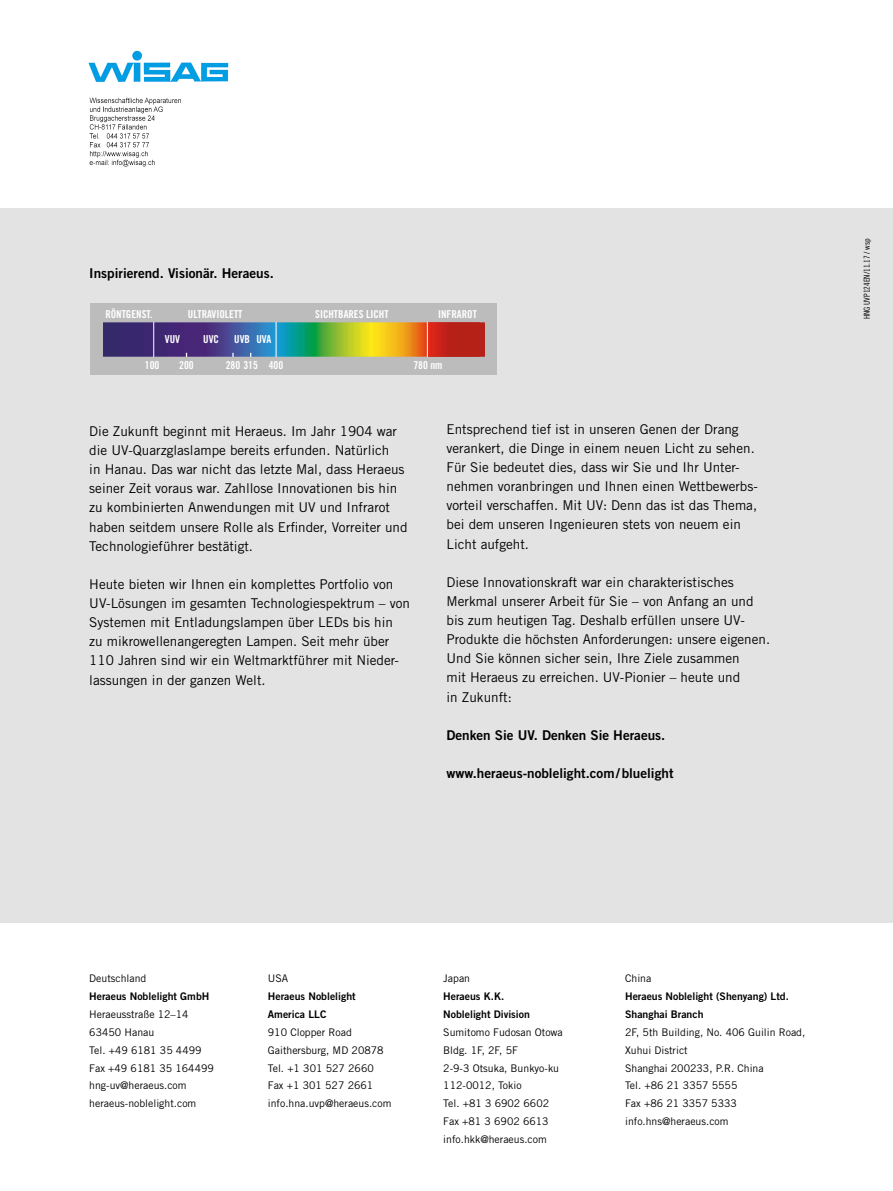
<style>
.page{position:relative;width:893px;height:1191px;background:#fff}
.page>*{position:absolute;margin:0;border:0;box-sizing:border-box;transform-origin:0 0}
.t1{font:13.5px/19.2px "Trade Gothic LT";color:#000}
.t2{font:13.5px "Trade Gothic LT Bold Two";color:#000}
.t3{font:10.95px "Trade Gothic LT Bold Cond Twenty";color:#fff}
.t4{font:10.5px/17.9px "Trade Gothic LT";color:#000}
.t5{font:10.5px/17.9px "Trade Gothic LT Bold Two";color:#000}
.t6{font:8.25px "Trade Gothic LT Cond Eighteen";color:#000}
</style>
<div class="page">
<div style="left:0;top:208px;width:893px;height:715px;background:#e3e3e3"></div>
<div style="left:91px;top:303px;width:406px;height:72px;background:#bcbcbc"></div>
<svg style="left:480px;top:322px;width:4px;height:35px"></svg>
<img style="left:103px;top:322px;width:377px;height:35px">
<hr style="left:153px;top:322px;width:1px;height:35px;background:#fff">
<hr style="left:276px;top:322px;width:1px;height:35px;background:#fff">
<hr style="left:427px;top:322px;width:1px;height:35px;background:#fff">
<hr style="left:892px;top:208px;width:1px;height:715px;background:#fff">
<img style="left:88px;top:50px;width:141px;height:117px">
<p class="t2" style="left:89px;top:265px;width:186px">Inspirierend. Visionär. Heraeus.</p>
<p class="t3" style="left:105px;top:308px;width:49px">RÖNTGENST.</p>
<p class="t3" style="left:188px;top:307px;width:56px">ULTRAVIOLETT</p>
<p class="t3" style="left:315px;top:307px;width:75px">SICHTBARES LICHT</p>
<p class="t3" style="left:438px;top:307px;width:40px">INFRAROT</p>
<p class="t3" style="left:234px;top:333px;width:17px">UVB</p>
<p class="t3" style="left:203px;top:333px;width:17px">UVC</p>
<p class="t3" style="left:165px;top:333px;width:17px">VUV</p>
<p class="t3" style="left:256px;top:333px;width:16px">UVA</p>
<p class="t3" style="left:145px;top:358px;width:16px">100</p>
<p class="t3" style="left:179px;top:358px;width:16px">200</p>
<p class="t3" style="left:226px;top:358px;width:59px">280 315 400</p>
<p class="t3" style="left:413px;top:358px;width:31px">780 nm</p>
<p class="t1" style="left:89px;top:421px;width:320px">Die Zukunft beginnt mit Heraeus. Im Jahr 1904 war die UV-Quarzglaslampe bereits erfunden. Natürlich<br>in Hanau. Das war nicht das letzte Mal, dass Heraeus seiner Zeit voraus war. Zahllose Innovationen bis hin zu kombinierten Anwendungen mit UV und Infrarot haben seitdem unsere Rolle als Erfinder, Vorreiter und Technologieführer bestätigt.</p>
<p class="t1" style="left:89px;top:574px;width:322px">Heute bieten wir Ihnen ein komplettes Portfolio von UV-Lösungen im gesamten Technologiespektrum – von Systemen mit Entladungslampen über LEDs bis hin<br>zu mikrowellenangeregten Lampen. Seit mehr über 110 Jahren sind wir ein Weltmarktführer mit Nieder&shy;lassungen in der ganzen Welt.</p>
<p class="t1" style="left:447px;top:419px;width:313px">Entsprechend tief ist in unseren Genen der Drang verankert, die Dinge in einem neuen Licht zu sehen.<br>Für Sie bedeutet dies, dass wir Sie und Ihr Unter&shy;nehmen voranbringen und Ihnen einen Wettbewerbs&shy;vorteil verschaffen. Mit UV: Denn das ist das Thema, bei dem unseren Ingenieuren stets von neuem ein Licht aufgeht.</p>
<p class="t1" style="left:447px;top:572px;width:325px">Diese Innovationskraft war ein charakteristisches Merkmal unserer Arbeit für Sie – von Anfang an und bis zum heutigen Tag. Deshalb erfüllen unsere UV-Produkte die höchsten Anforderungen: unsere eigenen.<br>Und Sie können sicher sein, Ihre Ziele zusammen<br>mit Heraeus zu erreichen. UV-Pionier – heute und<br>in Zukunft:</p>
<p class="t2" style="left:447px;top:726px;width:220px">Denken Sie UV. Denken Sie Heraeus.</p>
<p class="t2" style="left:447px;top:765px;width:228px">www.heraeus-noblelight.com/bluelight</p>
<p class="t6" style="left:862px;top:319px;width:82px;rotate:-90deg">HNG UVP124EN/11.17 / wsp</p>
<p class="t4" style="left:89px;top:969px;width:59px">Deutschland</p>
<p class="t5" style="left:89px;top:987px;width:122px">Heraeus Noblelight GmbH</p>
<p class="t4" style="left:89px;top:1005px;width:126px">Heraeusstraße 12–14<br>63450 Hanau<br>Tel. +49 6181 35 4499<br>Fax +49 6181 35 164499 hng-uv@heraeus.com heraeus-noblelight.com</p>
<p class="t4" style="left:268px;top:969px;width:22px">USA</p>
<p class="t5" style="left:268px;top:987px;width:89px">Heraeus Noblelight<br>America LLC</p>
<p class="t4" style="left:268px;top:1023px;width:125px">910 Clopper Road<br>Gaithersburg, MD 20878<br>Tel. +1 301 527 2660<br>Fax +1 301 527 2661 info.hna.uvp@heraeus.com</p>
<p class="t4" style="left:443px;top:969px;width:28px">Japan</p>
<p class="t5" style="left:443px;top:987px;width:88px">Heraeus K.K.<br>Noblelight Division</p>
<p class="t4" style="left:443px;top:1023px;width:121px">Sumitomo Fudosan Otowa<br>Bldg. 1F, 2F, 5F<br>2-9-3 Otsuka, Bunkyo-ku<br>112-0012, Tokio<br>Tel. +81 3 6902 6602<br>Fax +81 3 6902 6613 info.hkk@heraeus.com</p>
<p class="t4" style="left:625px;top:969px;width:28px">China</p>
<p class="t5" style="left:625px;top:987px;width:165px">Heraeus Noblelight (Shenyang) Ltd.<br>Shanghai Branch</p>
<p class="t4" style="left:625px;top:1023px;width:182px">2F, 5th Building, No. 406 Guilin Road,<br>Xuhui District<br>Shanghai 200233, P.R. China<br>Tel. +86 21 3357 5555<br>Fax +86 21 3357 5333 info.hns@heraeus.com</p>
</div>
